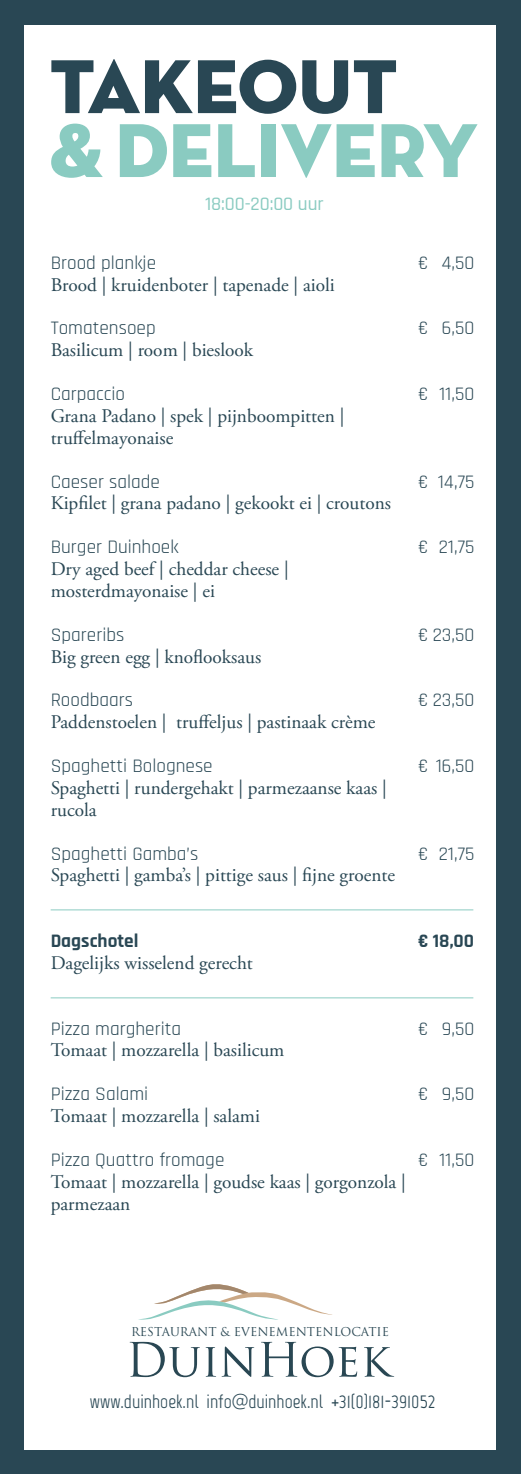
<style>
.page{position:relative;width:521px;height:1474px;background:#fff}
.page>*{position:absolute;margin:0;border:0;box-sizing:border-box;transform-origin:0 0}
.t1{font:77.7px "Neutra Disp Titling";color:#8acbc1}
.t2{font:77.7px "Neutra Disp Titling";color:#294754}
.t3{font:19.25px/21.9px "Adobe Garamond Pro";color:#294754}
.t4{font:19.25px "Rajdhani";color:#294754}
.t5{font:19.25px "Marvel";color:#294754}
.t6{font:700 19.25px "Rajdhani";color:#294754}
.t7{font:500 19.25px "Rajdhani";letter-spacing:-.005em;color:#8acbc1}
.t8{font:11.9px "Trajan";color:#294753}
</style>
<div class="page">
<div style="left:0;top:0;width:521px;height:1473px;background:#294754"></div>
<div style="left:25px;top:25px;width:471px;height:1424px;background:#fff"></div>
<svg style="left:130px;top:1341px;width:70px;height:36px"></svg>
<svg style="left:206px;top:1347px;width:9px;height:29px"></svg>
<svg style="left:223px;top:1346px;width:31px;height:30px"></svg>
<svg style="left:261px;top:1341px;width:96px;height:36px"></svg>
<svg style="left:364px;top:1347px;width:29px;height:29px"></svg>
<svg style="left:138px;top:1284px;width:194px;height:36px"></svg>
<hr style="left:51px;top:909px;width:422px;height:1px;background:#8acbc1">
<hr style="left:51px;top:997px;width:422px;height:1px;background:#8acbc1">
<h1 class="t2" style="left:50px;top:38px;width:350px">TAKEOUT</h1>
<h1 class="t1" style="left:50px;top:102px;width:430px">&amp;DELIVERY</h1>
<p class="t7" style="left:205px;top:192px;width:120px">18:00-20:00 uur</p>
<p class="t4" style="left:51px;top:251px;width:107px">Brood plankje</p>
<p class="t4" style="left:418px;top:251px;width:57px">€ 4,50</p>
<p class="t3" style="left:51px;top:274px;width:286px">Brood | kruidenboter | tapenade | aioli</p>
<p class="t4" style="left:51px;top:317px;width:107px">Tomatensoep</p>
<p class="t4" style="left:418px;top:317px;width:57px">€ 6,50</p>
<p class="t3" style="left:51px;top:340px;width:204px">Basilicum | room | bieslook</p>
<p class="t4" style="left:51px;top:383px;width:76px">Carpaccio</p>
<p class="t4" style="left:418px;top:383px;width:57px">€ 11,50</p>
<p class="t3" style="left:51px;top:405px;width:295px">Grana Padano | spek | pijnboompitten | truffelmayonaise</p>
<p class="t4" style="left:51px;top:470px;width:111px">Caeser salade</p>
<p class="t4" style="left:418px;top:470px;width:57px">€ 14,75</p>
<p class="t3" style="left:51px;top:493px;width:342px">Kipfilet | grana padano | gekookt ei | croutons</p>
<p class="t4" style="left:51px;top:536px;width:130px">Burger Duinhoek</p>
<p class="t4" style="left:418px;top:536px;width:57px">€ 21,75</p>
<p class="t3" style="left:51px;top:558px;width:239px">Dry aged beef | cheddar cheese | mosterdmayonaise | ei</p>
<p class="t4" style="left:51px;top:623px;width:75px">Spareribs</p>
<p class="t4" style="left:418px;top:623px;width:57px">€ 23,50</p>
<p class="t3" style="left:51px;top:646px;width:212px">Big green egg | knoflooksaus</p>
<p class="t4" style="left:51px;top:689px;width:84px">Roodbaars</p>
<p class="t4" style="left:418px;top:689px;width:57px">€ 23,50</p>
<p class="t3" style="left:51px;top:712px;width:326px">Paddenstoelen | truffeljus | pastinaak crème</p>
<p class="t4" style="left:51px;top:755px;width:164px">Spaghetti Bolognese</p>
<p class="t4" style="left:418px;top:755px;width:57px">€ 16,50</p>
<p class="t3" style="left:51px;top:777px;width:338px">Spaghetti | rundergehakt | parmezaanse kaas | rucola</p>
<p class="t4" style="left:51px;top:842px;width:149px">Spaghetti Gamba’s</p>
<p class="t4" style="left:418px;top:842px;width:57px">€ 21,75</p>
<p class="t3" style="left:51px;top:865px;width:346px">Spaghetti | gamba’s | pittige saus | fijne groente</p>
<p class="t6" style="left:51px;top:929px;width:89px">Dagschotel</p>
<p class="t6" style="left:418px;top:929px;width:57px">€ 18,00</p>
<p class="t3" style="left:51px;top:952px;width:204px">Dagelijks wisselend gerecht</p>
<p class="t4" style="left:51px;top:1017px;width:132px">Pizza margherita</p>
<p class="t4" style="left:418px;top:1017px;width:57px">€ 9,50</p>
<p class="t3" style="left:51px;top:1040px;width:235px">Tomaat | mozzarella | basilicum</p>
<p class="t4" style="left:51px;top:1083px;width:99px">Pizza Salami</p>
<p class="t4" style="left:418px;top:1083px;width:57px">€ 9,50</p>
<p class="t3" style="left:51px;top:1105px;width:211px">Tomaat | mozzarella | salami</p>
<p class="t4" style="left:51px;top:1148px;width:175px">Pizza Quattro fromage</p>
<p class="t4" style="left:418px;top:1148px;width:57px">€ 11,50</p>
<p class="t3" style="left:51px;top:1171px;width:357px">Tomaat | mozzarella | goudse kaas | gorgonzola | parmezaan</p>
<p class="t8" style="left:131px;top:1324px;width:260px">RESTAURANT &amp; EVENEMENTENLOCATIE</p>
<p class="t5" style="left:90px;top:1389px;width:347px">www.duinhoek.nl info@duinhoek.nl +31(0)181-391052</p>
</div>
